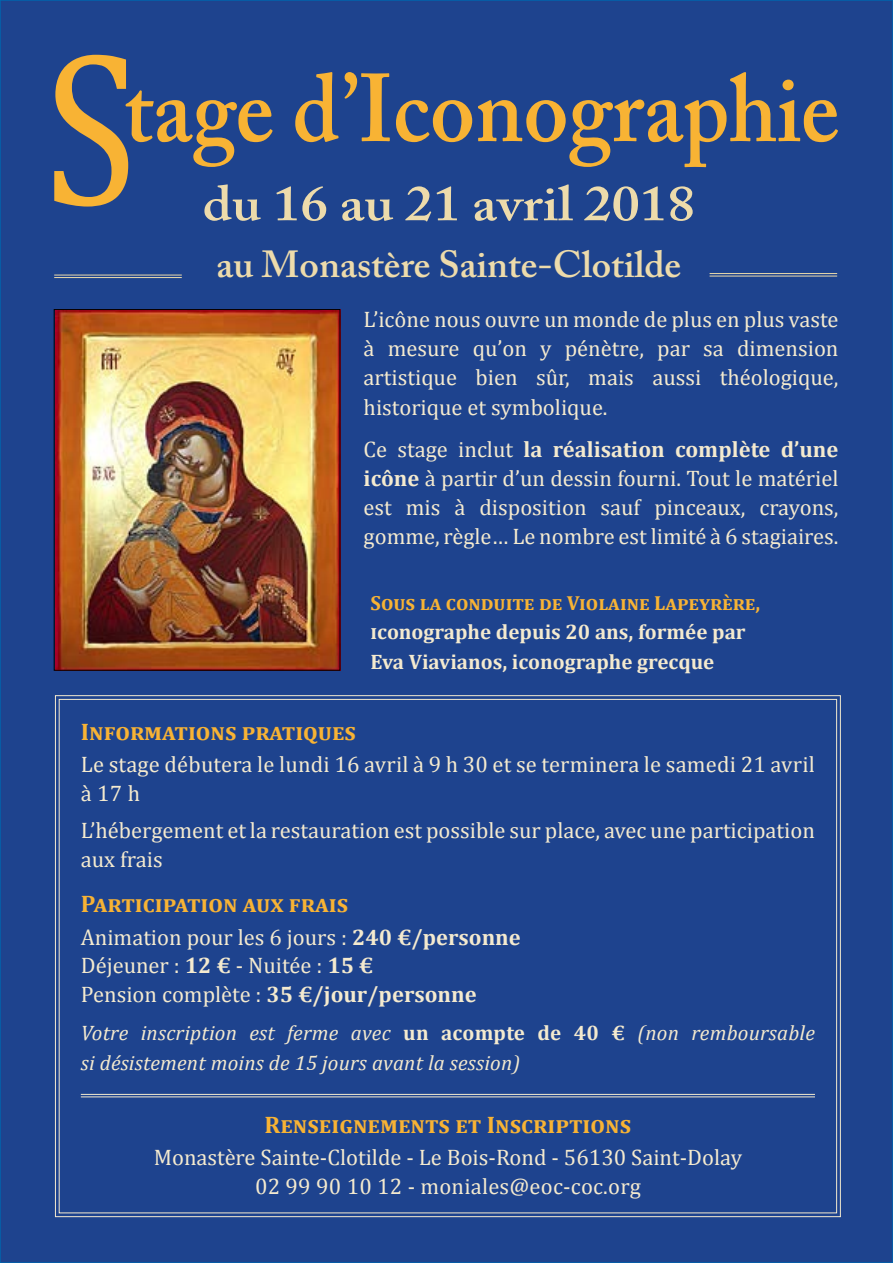
<style>
.page{position:relative;width:893px;height:1263px;background:#1e438e}
.page>*{position:absolute;margin:0;border:0;box-sizing:border-box;transform-origin:0 0}
.t1{font:600 49.5px "Adobe Caslon Pro";color:#eddbab;scale:1.12 1}
.t2{font:600 37.5px "Adobe Caslon Pro";color:#eddbab}
.t3{font:700 24px "Cambria";color:#f8b334}
.t4{font:700 24px "Cambria";letter-spacing:.025em;color:#f8b334}
.t5{font:22.5px/29.2px "Cambria";color:#f4eacf}
.t6{font:italic 21px/30px "Cambria";letter-spacing:.01em;color:#f4eacf}
.t7{font:700 21px/29.2px "Cambria";color:#f4eacf}
.t8{font:700 20.4px "Cambria";color:#f8b334}
.s1{font-weight:700}
.s2{font-size:20.4px}
.s3{font-weight:700;font-style:normal}
</style>
<div class="page">
<svg style="left:55px;top:695px;width:786px;height:522px"></svg>
<img style="left:56px;top:311px;width:282px;height:357px">
<div style="left:54px;top:309px;width:286px;height:361px;border:1px solid #000"></div>
<hr style="left:81px;top:1094px;width:734px;height:1px;background:#f4eacf">
<hr style="left:81px;top:1097px;width:734px;height:1px;background:#f4eacf">
<hr style="left:54px;top:275px;width:128px;height:1px;background:#eddbab">
<hr style="left:54px;top:277px;width:128px;height:1px;background:#eddbab">
<hr style="left:710px;top:273px;width:127px;height:1px;background:#eddbab">
<hr style="left:710px;top:276px;width:127px;height:1px;background:#eddbab">
<svg style="left:128px;top:72px;width:710px;height:95px"></svg>
<svg style="left:54px;top:55px;width:74px;height:152px"></svg>
<h1 class="t1" style="left:203px;top:174px;width:441px">du 16 au 21 avril 2018</h1>
<h2 class="t2" style="left:216px;top:242px;width:466px">au Monastère Sainte-Clotilde</h2>
<p class="t5" style="left:364px;top:304px;width:476px;text-align:justify">L’icône nous ouvre un monde de plus en plus vaste à mesure qu’on y pénètre, par sa dimension artistique bien sûr, mais aussi théologique, historique et symbolique.</p>
<p class="t5" style="left:364px;top:434px;width:476px;text-align:justify">Ce stage inclut <span class="s1">la réalisation complète d’une icône</span> à partir d’un dessin fourni. Tout le matériel est mis à disposition sauf pinceaux, crayons, gomme, règle… Le nombre est limité à 6 stagiaires.</p>
<p class="t8" style="left:371px;top:591px;width:391px">Sous la conduite de Violaine Lapeyrère,</p>
<p class="t7" style="left:371px;top:617px;width:377px"><span class="s2">i</span>conographe depuis 20 ans, formée par<br>Eva Viavianos, iconographe grecque</p>
<p class="t3" style="left:81px;top:717px;width:277px">Informations pratiques</p>
<p class="t5" style="left:81px;top:750px;width:736px;line-height:28.5px">Le stage débutera le lundi 16 avril à 9 h 30 et se terminera le samedi 21 avril à 17 h</p>
<p class="t5" style="left:81px;top:816px;width:736px;line-height:28.5px">L’hébergement et la restauration est possible sur place, avec une participation aux frais</p>
<p class="t4" style="left:81px;top:889px;width:269px">Participation aux frais</p>
<p class="t5" style="left:81px;top:923px;width:441px;line-height:28.5px">Animation pour les 6 jours : <span class="s1">240 €/personne<br></span>Déjeuner : <span class="s1">12 €</span> - Nuitée : <span class="s1">15 €<br></span>Pension complète : <span class="s1">35 €/jour/personne</span></p>
<p class="t6" style="left:81px;top:1017px;width:736px">Votre inscription est ferme avec <span class="s3">un acompte de 40 €</span> (non remboursable si désistement moins de 15 jours avant la session)</p>
<p class="t3" style="left:265px;top:1110px;width:368px">Renseignements et Inscriptions</p>
<p class="t5" style="left:154px;top:1143px;width:590px;line-height:28.5px;text-align:center">Monastère Sainte-Clotilde - Le Bois-Rond - 56130 Saint-Dolay<br>02 99 90 10 12 - moniales@eoc-coc.org</p>
</div>
